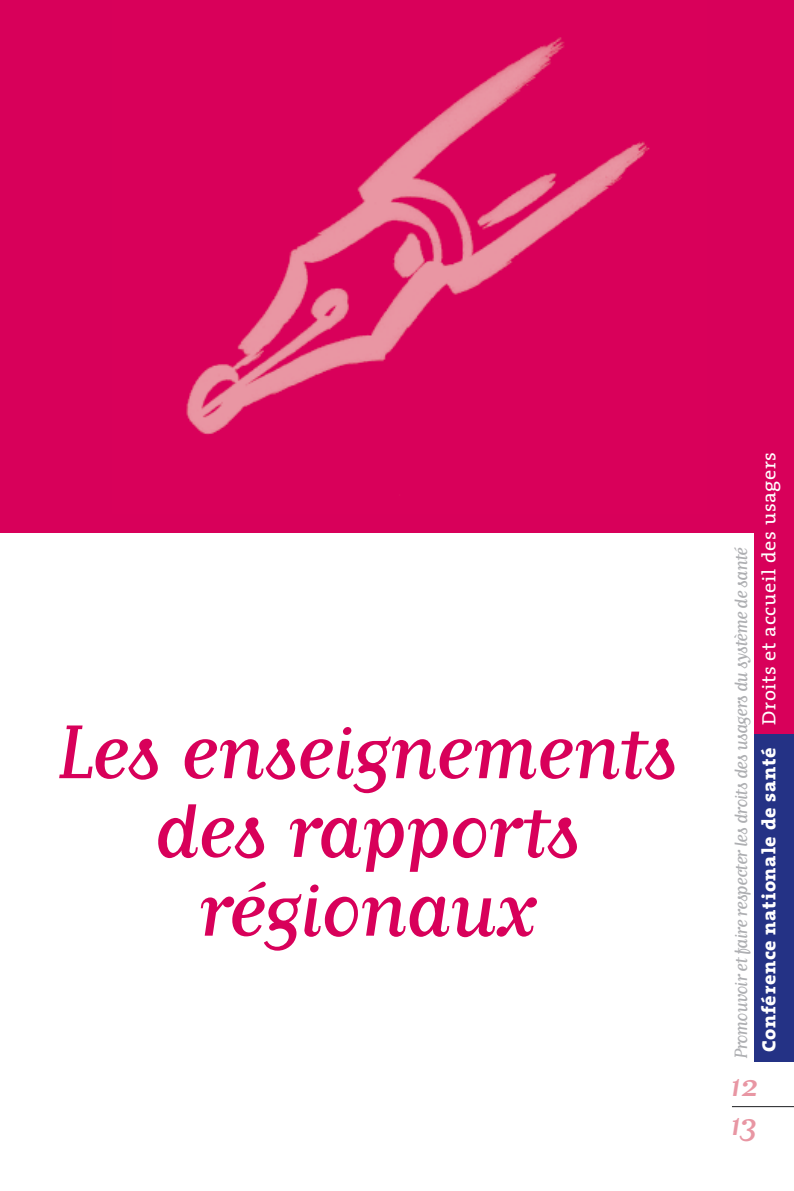
<style>
.page{position:relative;width:794px;height:1191px;background:#fff}
.page>*{position:absolute;margin:0;border:0;box-sizing:border-box;transform-origin:0 0}
.t1{font:89.25px/78.8px "Matrix Script";letter-spacing:-.03em;color:#d8005a;text-align:center;scale:1.05 1}
.t2{font:36.75px/38.5px "Matrix Script";color:#e896a3;scale:1.1 1}
.t3{font:21px "Matrix Script";letter-spacing:-.045em;color:#aeafb2}
.t4{font:800 19.25px "The Serif";letter-spacing:.03em;color:#fff;scale:1.05 1}
.s1{font-weight:400}
</style>
<div class="page">
<div style="left:754px;top:422px;width:40px;height:312px;background:#d8005a"></div>
<div style="left:754px;top:734px;width:40px;height:328px;background:#243285"></div>
<div style="left:0;top:0;width:794px;height:532px;background:#d8005a"></div>
<img style="left:186px;top:37px;width:464px;height:398px">
<hr style="left:732px;top:1106px;width:62px;height:1px;background:#1b1c20">
<h1 class="t1" style="left:56px;top:711px;width:594px">Les enseignements des rapports régionaux</h1>
<p class="t4" style="left:753px;top:1052px;width:573px;rotate:-90deg">Conférence nationale de santé <span class="s1">Droits et accueil des usagers</span></p>
<p class="t3" style="left:730px;top:1059px;width:513px;rotate:-90deg">Promouvoir et faire respecter les droits des usagers du système de santé</p>
<h2 class="t2" style="left:729px;top:1066px;width:28px">12<br>13</h2>
</div>
